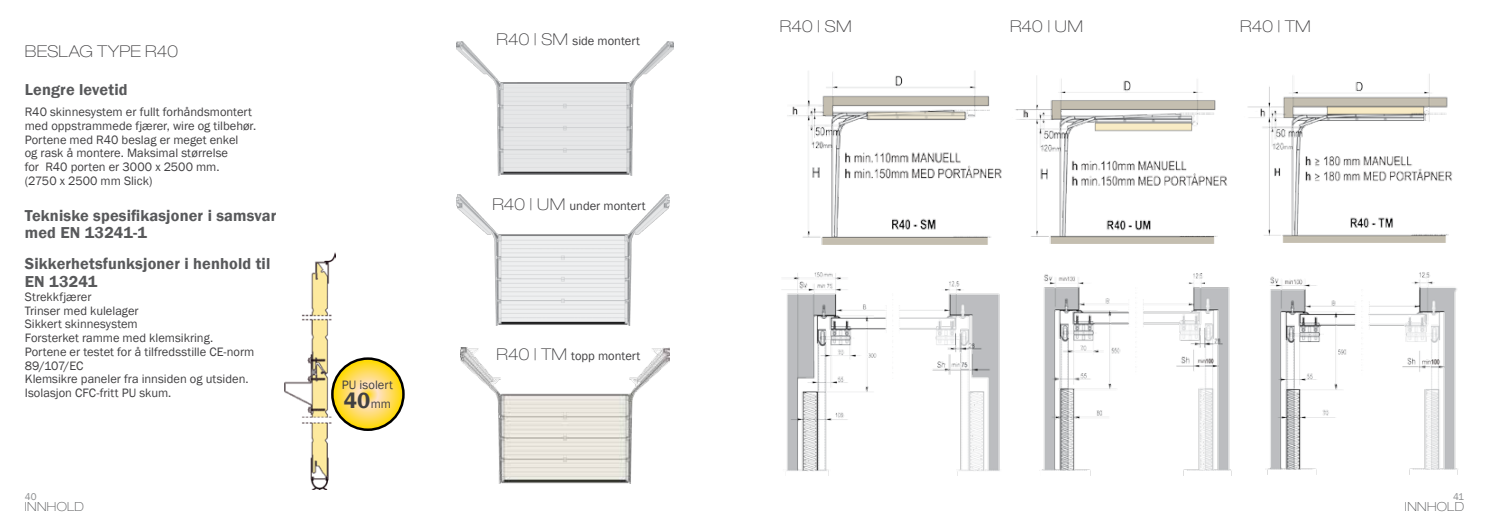
<style>
.page{position:relative;width:1489px;height:525px;background:#fff}
.page>*{position:absolute;margin:0;border:0;box-sizing:border-box;transform-origin:0 0}
.t1{font:600 22.5px "Franklin Gothic";color:#414042}
.Antrastes{font:600 16.25px/17.5px "Franklin Gothic";letter-spacing:.01em;color:#58595b}
.Sicke{font:100 expanded 16.25px "Helvetica Neue LT Pro";letter-spacing:.01em;color:#414042}
.Antrastes-2{font:12.5px/13.8px "Franklin Gothic";color:#414042}
.Sicke-2{font:12.5px "Franklin Gothic";color:#414042}
.t2{font:100 expanded 12.5px "Helvetica Neue LT Pro";letter-spacing:.025em;color:#58595b}
.t3{font:10px "Franklin Gothic";color:#8a8c8e}
.s1{font-weight:400;font-size:12.5px}
.s2{font-family:"Helvetica Neue LT Pro";font-weight:100;font-stretch:expanded;font-size:16.25px}
</style>
<div class="page">
<img style="left:284px;top:252px;width:51px;height:237px">
<img style="left:461px;top:347px;width:208px;height:136px">
<img style="left:457px;top:194px;width:212px;height:131px">
<img style="left:457px;top:42px;width:216px;height:133px">
<img style="left:1248px;top:74px;width:205px;height:168px">
<img style="left:1039px;top:273px;width:193px;height:202px">
<img style="left:787px;top:71px;width:215px;height:173px">
<img style="left:782px;top:272px;width:218px;height:203px">
<img style="left:1015px;top:75px;width:212px;height:169px">
<img style="left:1265px;top:272px;width:193px;height:202px">
<svg style="left:332px;top:358px;width:71px;height:71px;background:#f2d053"></svg>
<div style="left:331px;top:357px;width:73px;height:74px;border:2px solid #000;border-radius:50%"></div>
<p class="Sicke" style="left:25px;top:41px;width:155px">BESLAG TYPE R40</p>
<p class="Antrastes" style="left:25px;top:81px;width:104px">Lengre levetid</p>
<p class="Antrastes-2" style="left:25px;top:105px;width:233px">R40 skinnesystem er fullt forhåndsmontert med oppstrammede fjærer, wire og tilbehør.<br>Portene med R40 beslag er meget enkel<br>og rask å montere. Maksimal størrelse<br>for R40 porten er 3000 x 2500 mm.<br>(2750 x 2500 mm Slick)</p>
<p class="Antrastes" style="left:25px;top:206px;width:253px">Tekniske spesifikasjoner i samsvar med EN 13241-1</p>
<p class="Antrastes" style="left:25px;top:255px;width:247px">Sikkerhetsfunksjoner i henhold til<br>EN 13241</p>
<p class="Antrastes-2" style="left:25px;top:290px;width:68px">Strekkfjærer</p>
<p class="Antrastes-2" style="left:25px;top:303px;width:115px">Trinser med kulelager</p>
<p class="Antrastes-2" style="left:25px;top:317px;width:114px">Sikkert skinnesystem</p>
<p class="Antrastes-2" style="left:25px;top:331px;width:190px">Forsterket ramme med klemsikring.</p>
<p class="Antrastes-2" style="left:25px;top:345px;width:231px">Portene er testet for å tilfredsstille CE-norm<br>89/107/EC</p>
<p class="Antrastes-2" style="left:25px;top:372px;width:225px">Klemsikre paneler fra innsiden og utsiden.</p>
<p class="Antrastes-2" style="left:25px;top:386px;width:148px">Isolasjon CFC-fritt PU skum.</p>
<p class="Antrastes-2" style="left:342px;top:378px;width:52px">PU isolert</p>
<p class="t1" style="left:344px;top:386px;width:49px">40<span class="s1">mm</span></p>
<p class="Sicke-2" style="left:496px;top:33px;width:145px"><span class="s2">R40 | SM</span> side montert</p>
<p class="Sicke-2" style="left:492px;top:198px;width:155px"><span class="s2">R40 | UM</span> under montert</p>
<p class="Sicke-2" style="left:496px;top:348px;width:145px"><span class="s2">R40 | TM</span> topp montert</p>
<p class="Sicke" style="left:780px;top:17px;width:73px">R40 | SM</p>
<p class="Sicke" style="left:1010px;top:17px;width:74px">R40 | UM</p>
<p class="Sicke" style="left:1240px;top:17px;width:72px">R40 | TM</p>
<p class="t3" style="left:25px;top:490px;width:13px">40</p>
<p class="t3" style="left:1452px;top:490px;width:13px">41</p>
<p class="t2" style="left:25px;top:498px;width:61px">INNHOLD</p>
<p class="t2" style="left:1404px;top:498px;width:61px">INNHOLD</p>
</div>
